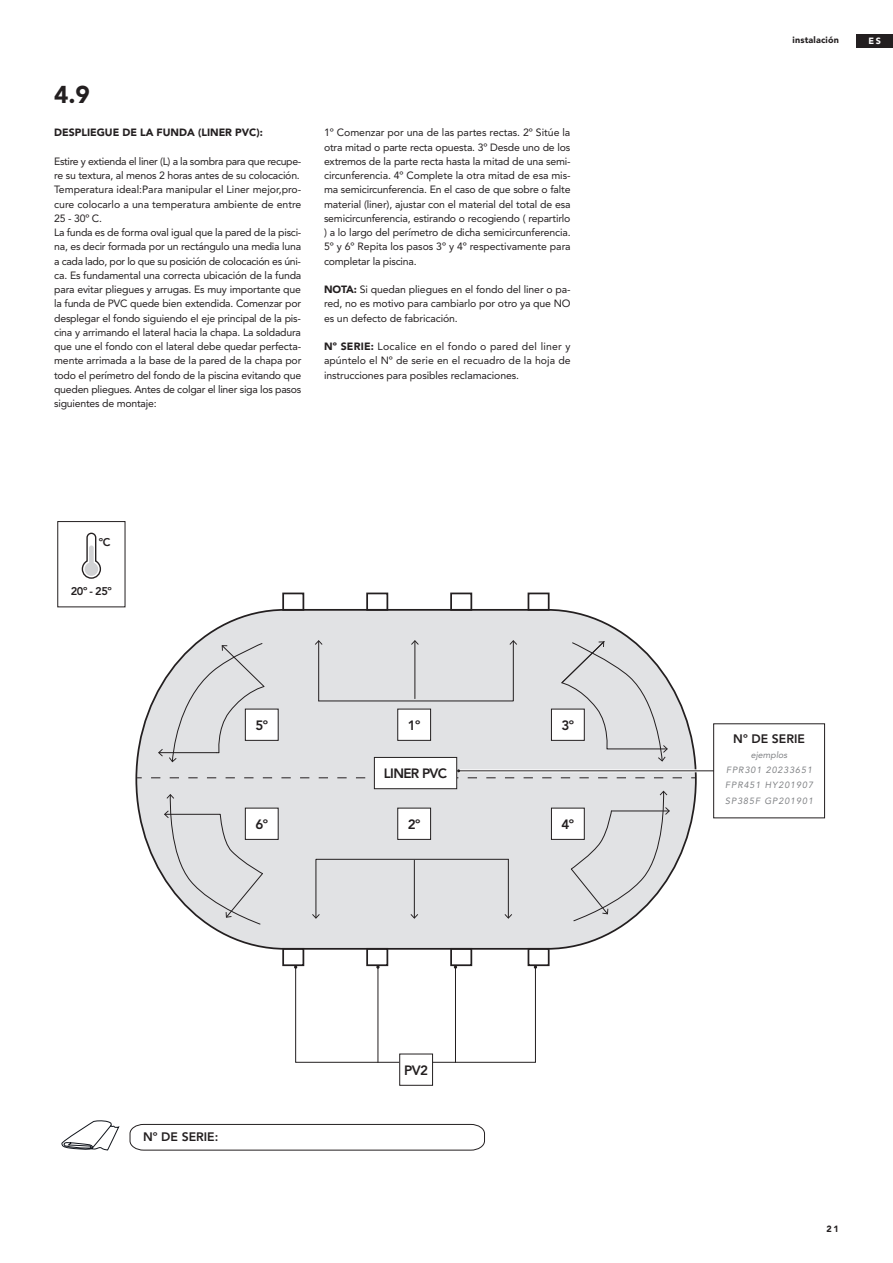
<style>
.page{position:relative;width:893px;height:1263px;background:#fff}
.page>*{position:absolute;margin:0;border:0;box-sizing:border-box;transform-origin:0 0}
.t1{font:900 24.15px "Avenir";color:#231f20}
.t2{font:800 13.5px "Avenir";letter-spacing:-.05em;color:#231f20}
.t3{font:800 12.15px "Avenir";color:#231f20}
.t4{font:800 11.1px "Avenir";letter-spacing:-.05em;color:#231f20}
.t5{font:10.5px/14.2px "Avenir";letter-spacing:-.02em;color:#231f20;text-align:justify}
.t6{font:900 10.5px "Avenir";color:#231f20}
.t7{font:italic 9px/15px "Avenir";letter-spacing:.1em;color:#808285;text-align:center}
.t8{font:900 9px "Avenir";letter-spacing:.02em;color:#231f20}
.t9{font:900 9px "Avenir";color:#fff}
.s1{font-weight:900}
</style>
<div class="page">
<div style="left:857px;top:34px;width:36px;height:13px;background:#231f20"></div>
<svg style="left:135px;top:609px;width:562px;height:341px"></svg>
<svg style="left:281px;top:592px;width:269px;height:374px;background:#dfe0e2"></svg>
<div style="left:312px;top:858px;width:200px;height:61px;background:#e1e2e4"></div>
<div style="left:315px;top:640px;width:202px;height:62px;background:#e1e2e4"></div>
<hr style="left:159px;top:752px;width:58px;height:1px;background:#231f20">
<svg style="left:158px;top:749px;width:5px;height:7px"></svg>
<svg style="left:561px;top:640px;width:107px;height:122px;background:#dadbdd"></svg>
<svg style="left:169px;top:642px;width:96px;height:120px;background:#dadadc"></svg>
<svg style="left:570px;top:791px;width:100px;height:131px;background:#dbdbdd"></svg>
<svg style="left:164px;top:794px;width:100px;height:131px;background:#dbdcdd"></svg>
<div style="left:374px;top:757px;width:83px;height:32px;background:#fff"></div>
<div style="left:374px;top:757px;width:83px;height:32px;border:1px solid #231f20"></div>
<div style="left:245px;top:709px;width:33px;height:31px;background:#fff"></div>
<div style="left:245px;top:709px;width:34px;height:32px;border:1px solid #231f20"></div>
<div style="left:245px;top:808px;width:33px;height:31px;background:#fff"></div>
<div style="left:245px;top:808px;width:34px;height:32px;border:1px solid #231f20"></div>
<div style="left:398px;top:709px;width:33px;height:31px;background:#fff"></div>
<div style="left:397px;top:709px;width:34px;height:32px;border:1px solid #231f20"></div>
<div style="left:398px;top:808px;width:33px;height:31px;background:#fff"></div>
<div style="left:397px;top:808px;width:34px;height:32px;border:1px solid #231f20"></div>
<div style="left:551px;top:709px;width:33px;height:31px;background:#fff"></div>
<div style="left:551px;top:709px;width:34px;height:32px;border:1px solid #231f20"></div>
<div style="left:551px;top:808px;width:33px;height:31px;background:#fff"></div>
<div style="left:551px;top:808px;width:34px;height:32px;border:1px solid #231f20"></div>
<div style="left:399px;top:1053px;width:34px;height:33px;border:1px solid #231f20"></div>
<svg style="left:294px;top:965px;width:106px;height:98px"></svg>
<svg style="left:432px;top:965px;width:105px;height:98px"></svg>
<div style="left:57px;top:521px;width:68px;height:86px;border:1px solid #231f20"></div>
<svg style="left:81px;top:532px;width:20px;height:47px"></svg>
<hr style="left:458px;top:769px;width:352px;height:3px;background:#fff">
<hr style="left:459px;top:770px;width:303px;height:1px;background:#231f20">
<svg style="left:151px;top:769px;width:545px;height:9px"></svg>
<div style="left:714px;top:724px;width:111px;height:94px;background:#fff"></div>
<div style="left:713px;top:723px;width:112px;height:95px;border:1px solid #231f20"></div>
<svg style="left:130px;top:1124px;width:355px;height:26px"></svg>
<svg style="left:61px;top:1120px;width:58px;height:31px"></svg>
<h1 class="t1" style="left:54px;top:80px;width:37px">4.9</h1>
<p class="t6" style="left:54px;top:126px;width:210px">DESPLIEGUE DE LA FUNDA (LINER PVC):</p>
<p class="t5" style="left:54px;top:154px;width:249px;text-align:left">Estire y extienda el liner (L) a la sombra para que recupe&shy;re su textura, al menos 2 horas antes de su colocación.<br>Temperatura ideal:Para manipular el Liner mejor,pro&shy;cure colocarlo a una temperatura ambiente de entre 25 - 30º C.<br>La funda es de forma oval igual que la pared de la pisci&shy;na, es decir formada por un rectángulo una media luna a cada lado, por lo que su posición de colocación es úni&shy;ca. Es fundamental una correcta ubicación de la funda para evitar pliegues y arrugas. Es muy importante que la funda de PVC quede bien extendida. Comenzar por desplegar el fondo siguiendo el eje principal de la pis&shy;cina y arrimando el lateral hacia la chapa. La soldadura que une el fondo con el lateral debe quedar perfecta&shy;mente arrimada a la base de la pared de la chapa por todo el perímetro del fondo de la piscina evitando que queden pliegues. Antes de colgar el liner siga los pasos siguientes de montaje:</p>
<p class="t5" style="left:324px;top:126px;width:248px">1º Comenzar por una de las partes rectas. 2º Sitúe la otra mitad o parte recta opuesta. 3º Desde uno de los extremos de la parte recta hasta la mitad de una semi&shy;circunferencia. 4º Complete la otra mitad de esa mis&shy;ma semicircunferencia. En el caso de que sobre o falte material (liner), ajustar con el material del total de esa semicircunferencia, estirando o recogiendo ( repartirlo ) a lo largo del perímetro de dicha semicircunferencia.<br>5º y 6º Repita los pasos 3º y 4º respectivamente para completar la piscina.</p>
<p class="t5" style="left:324px;top:282px;width:248px"><span class="s1">NOTA:</span> Si quedan pliegues en el fondo del liner o pa&shy;red, no es motivo para cambiarlo por otro ya que NO es un defecto de fabricación.</p>
<p class="t5" style="left:324px;top:339px;width:248px"><span class="s1">Nº SERIE:</span> Localice en el fondo o pared del liner y apúntelo el Nº de serie en el recuadro de la hoja de instrucciones para posibles reclamaciones.</p>
<p class="t4" style="left:99px;top:536px;width:13px">ºC</p>
<p class="t4" style="left:71px;top:584px;width:42px">20º - 25º</p>
<p class="t2" style="left:255px;top:717px;width:14px">5º</p>
<p class="t2" style="left:255px;top:816px;width:14px">6º</p>
<p class="t2" style="left:408px;top:717px;width:14px">1º</p>
<p class="t2" style="left:384px;top:765px;width:65px">LINER PVC</p>
<p class="t2" style="left:408px;top:816px;width:14px">2º</p>
<p class="t2" style="left:562px;top:717px;width:14px">3º</p>
<p class="t2" style="left:562px;top:816px;width:14px">4º</p>
<p class="t3" style="left:143px;top:1130px;width:77px">Nº DE SERIE:</p>
<p class="t2" style="left:404px;top:1062px;width:25px">PV2</p>
<p class="t8" style="left:792px;top:35px;width:48px">instalación</p>
<p class="t9" style="left:868px;top:35px;width:14px">ES</p>
<p class="t3" style="left:733px;top:732px;width:73px">Nº DE SERIE</p>
<p class="t7" style="left:725px;top:748px;width:89px">ejemplos<br>FPR301 20233651<br>FPR451 HY201907<br>SP385F GP201901</p>
<p class="t8" style="left:826px;top:1223px;width:14px">21</p>
</div>
